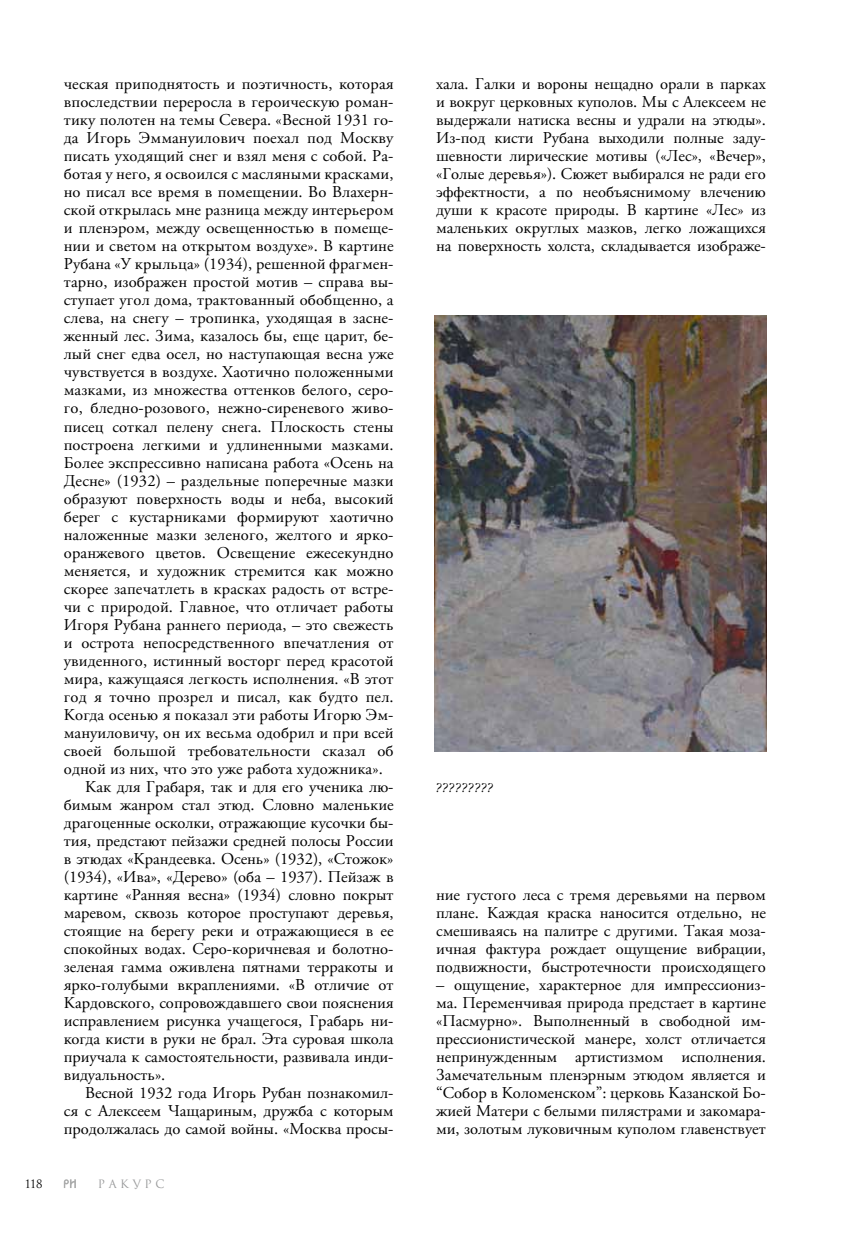
<style>
.page{position:relative;width:851px;height:1234px;background:#fff}
.page>*{position:absolute;margin:0;border:0;box-sizing:border-box;transform-origin:0 0}
.t1{font:16.5px/18px "APC Garamond";letter-spacing:.01em;color:#000;text-align:justify}
.t2{font:italic 12px "Kudryashev";color:#000}
.t3{font:11.25px "Romul";letter-spacing:.33em;color:#969798}
.t4{font:11.25px "Romul";color:#000}
</style>
<div class="page">
<svg style="left:64px;top:1179px;width:12px;height:8px"></svg>
<img style="left:434px;top:315px;width:332px;height:436px">
<p class="t1" style="left:64px;top:75px;width:331px">ческая приподнятость и поэтичность, которая</p>
<p class="t1" style="left:64px;top:93px;width:331px">впоследствии переросла в героическую роман-</p>
<p class="t1" style="left:64px;top:111px;width:331px">тику полотен на темы Севера. «Весной 1931 го-</p>
<p class="t1" style="left:64px;top:129px;width:331px">да Игорь Эммануилович поехал под Москву</p>
<p class="t1" style="left:64px;top:147px;width:331px">писать уходящий снег и взял меня с собой. Ра-</p>
<p class="t1" style="left:64px;top:165px;width:331px">ботая у него, я освоился с масляными красками,</p>
<p class="t1" style="left:64px;top:183px;width:331px">но писал все время в помещении. Во Влахерн-</p>
<p class="t1" style="left:64px;top:201px;width:331px">ской открылась мне разница между интерьером</p>
<p class="t1" style="left:64px;top:219px;width:331px">и пленэром, между освещенностью в помеще-</p>
<p class="t1" style="left:64px;top:237px;width:331px">нии и светом на открытом воздухе». В картине</p>
<p class="t1" style="left:64px;top:255px;width:331px">Рубана «У крыльца» (1934), решенной фрагмен-</p>
<p class="t1" style="left:64px;top:273px;width:331px">тарно, изображен простой мотив – справа вы-</p>
<p class="t1" style="left:64px;top:291px;width:331px">ступает угол дома, трактованный обобщенно, а</p>
<p class="t1" style="left:64px;top:309px;width:331px">слева, на снегу – тропинка, уходящая в засне-</p>
<p class="t1" style="left:64px;top:327px;width:331px">женный лес. Зима, казалось бы, еще царит, бе-</p>
<p class="t1" style="left:64px;top:345px;width:331px">лый снег едва осел, но наступающая весна уже</p>
<p class="t1" style="left:64px;top:363px;width:331px">чувствуется в воздухе. Хаотично положенными</p>
<p class="t1" style="left:64px;top:381px;width:331px">мазками, из множества оттенков белого, серо-</p>
<p class="t1" style="left:64px;top:399px;width:331px">го, бледно-розового, нежно-сиреневого живо-</p>
<p class="t1" style="left:64px;top:417px;width:331px">писец соткал пелену снега. Плоскость стены</p>
<p class="t1" style="left:64px;top:435px;width:331px">построена легкими и удлиненными мазками.</p>
<p class="t1" style="left:64px;top:453px;width:331px">Более экспрессивно написана работа «Осень на</p>
<p class="t1" style="left:64px;top:471px;width:331px">Десне» (1932) – раздельные поперечные мазки</p>
<p class="t1" style="left:64px;top:489px;width:331px">образуют поверхность воды и неба, высокий</p>
<p class="t1" style="left:64px;top:507px;width:331px">берег с кустарниками формируют хаотично</p>
<p class="t1" style="left:64px;top:525px;width:331px">наложенные мазки зеленого, желтого и ярко-</p>
<p class="t1" style="left:64px;top:543px;width:331px">оранжевого цветов. Освещение ежесекундно</p>
<p class="t1" style="left:64px;top:561px;width:331px">меняется, и художник стремится как можно</p>
<p class="t1" style="left:64px;top:579px;width:331px">скорее запечатлеть в красках радость от встре-</p>
<p class="t1" style="left:64px;top:597px;width:331px">чи с природой. Главное, что отличает работы</p>
<p class="t1" style="left:64px;top:615px;width:331px">Игоря Рубана раннего периода, – это свежесть</p>
<p class="t1" style="left:64px;top:633px;width:331px">и острота непосредственного впечатления от</p>
<p class="t1" style="left:64px;top:651px;width:331px">увиденного, истинный восторг перед красотой</p>
<p class="t1" style="left:64px;top:669px;width:331px">мира, кажущаяся легкость исполнения. «В этот</p>
<p class="t1" style="left:64px;top:687px;width:331px">год я точно прозрел и писал, как будто пел.</p>
<p class="t1" style="left:64px;top:705px;width:331px">Когда осенью я показал эти работы Игорю Эм-</p>
<p class="t1" style="left:64px;top:723px;width:331px">мануиловичу, он их весьма одобрил и при всей</p>
<p class="t1" style="left:64px;top:741px;width:331px">своей большой требовательности сказал об</p>
<p class="t1" style="left:64px;top:759px;width:320px">одной из них, что это уже работа художника».</p>
<p class="t1" style="left:85px;top:777px;width:310px">Как для Грабаря, так и для его ученика лю-</p>
<p class="t1" style="left:64px;top:795px;width:331px">бимым жанром стал этюд. Словно маленькие</p>
<p class="t1" style="left:64px;top:813px;width:331px">драгоценные осколки, отражающие кусочки бы-</p>
<p class="t1" style="left:64px;top:831px;width:331px">тия, предстают пейзажи средней полосы России</p>
<p class="t1" style="left:64px;top:849px;width:331px">в этюдах «Крандеевка. Осень» (1932), «Стожок»</p>
<p class="t1" style="left:64px;top:867px;width:331px">(1934), «Ива», «Дерево» (оба – 1937). Пейзаж в</p>
<p class="t1" style="left:64px;top:885px;width:331px">картине «Ранняя весна» (1934) словно покрыт</p>
<p class="t1" style="left:64px;top:903px;width:331px">маревом, сквозь которое проступают деревья,</p>
<p class="t1" style="left:64px;top:921px;width:331px">стоящие на берегу реки и отражающиеся в ее</p>
<p class="t1" style="left:64px;top:939px;width:331px">спокойных водах. Серо-коричневая и болотно-</p>
<p class="t1" style="left:64px;top:957px;width:331px">зеленая гамма оживлена пятнами терракоты и</p>
<p class="t1" style="left:64px;top:975px;width:331px">ярко-голубыми вкраплениями. «В отличие от</p>
<p class="t1" style="left:64px;top:993px;width:331px">Кардовского, сопровождавшего свои пояснения</p>
<p class="t1" style="left:64px;top:1011px;width:331px">исправлением рисунка учащегося, Грабарь ни-</p>
<p class="t1" style="left:64px;top:1029px;width:331px">когда кисти в руки не брал. Эта суровая школа</p>
<p class="t1" style="left:64px;top:1047px;width:331px">приучала к самостоятельности, развивала инди-</p>
<p class="t1" style="left:64px;top:1065px;width:103px">видуальность».</p>
<p class="t1" style="left:85px;top:1083px;width:310px">Весной 1932 года Игорь Рубан познакомил-</p>
<p class="t1" style="left:64px;top:1101px;width:331px">ся с Алексеем Чащариным, дружба с которым</p>
<p class="t1" style="left:64px;top:1119px;width:331px">продолжалась до самой войны. «Москва просы-</p>
<p class="t4" style="left:25px;top:1176px;width:19px">118</p>
<p class="t3" style="left:98px;top:1176px;width:68px">ракурс</p>
<p class="t1" style="left:436px;top:75px;width:331px">хала. Галки и вороны нещадно орали в парках и вокруг церковных куполов. Мы с Алексеем не выдержали натиска весны и удрали на этюды».<br>Из-под кисти Рубана выходили полные заду&shy;шевности лирические мотивы («Лес», «Вечер», «Голые деревья»). Сюжет выбирался не ради его эффектности, а по необъяснимому влечению души к красоте природы. В картине «Лес» из маленьких округлых мазков, легко ложащихся на поверхность холста, складывается изображе-</p>
<p class="t2" style="left:436px;top:780px;width:59px">?????????</p>
<p class="t1" style="left:436px;top:885px;width:331px">ние густого леса с тремя деревьями на первом плане. Каждая краска наносится отдельно, не смешиваясь на палитре с другими. Такая моза&shy;ичная фактура рождает ощущение вибрации, подвижности, быстротечности происходящего</p>
<p class="t1" style="left:436px;top:975px;width:331px">– ощущение, характерное для импрессиониз&shy;ма. Переменчивая природа предстает в картине «Пасмурно». Выполненный в свободной им&shy;прессионистической манере, холст отличается непринужденным артистизмом исполнения.<br>Замечательным пленэрным этюдом является и “Собор в Коломенском”: церковь Казанской Бо&shy;жией Матери с белыми пилястрами и закомара&shy;ми, золотым луковичным куполом главенствует</p>
</div>
